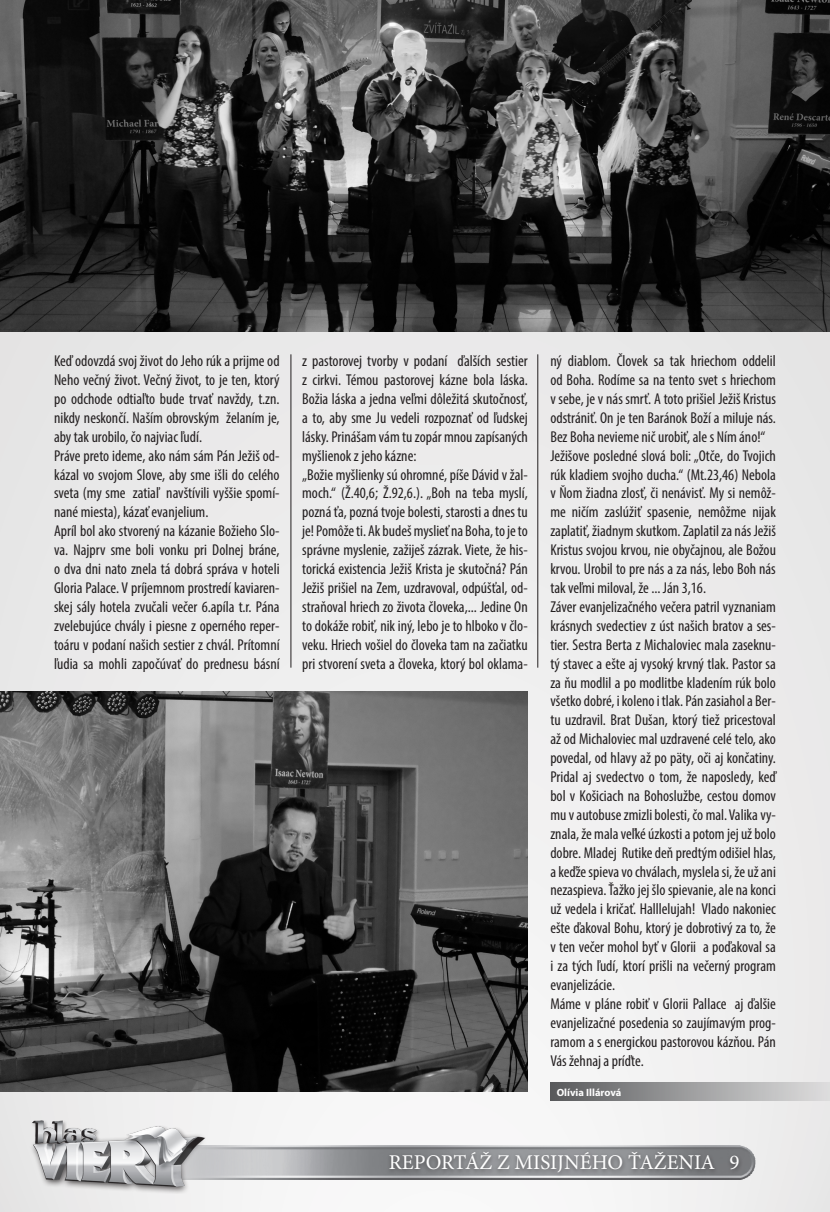
<style>
.page{position:relative;width:830px;height:1212px;background:#fff}
.page>*{position:absolute;margin:0;border:0;box-sizing:border-box;transform-origin:0 0}
.t1{font:21px "Minion Pro";color:#fff}
.t2{font:condensed 15.75px/18.9px "Myriad Pro";color:#231f20;text-align:justify}
.t3{font:700 10.5px "Myriad Pro";color:#fff}
</style>
<div class="page">
<div style="left:0;top:0;width:829px;height:1212px;background:#ececec"></div>
<img style="left:0;top:691px;width:527px;height:401px">
<hr style="left:290px;top:354px;width:1px;height:314px;background:#231f20">
<hr style="left:537px;top:354px;width:1px;height:314px;background:#231f20">
<div style="left:550px;top:1083px;width:279px;height:18px;background:linear-gradient(to right,#5a5b5d,#e0dfdf)"></div>
<img style="left:0;top:0;width:829px;height:332px">
<img style="left:209px;top:1145px;width:546px;height:35px">
<img style="left:31px;top:1120px;width:178px;height:73px">
<div style="left:385px;top:1149px;width:357px;height:29px;background:#231f20;opacity:.5"></div>
<p class="t2" style="left:54px;top:351px;width:227px">Keď odovzdá svoj život do Jeho rúk a prijme od Neho večný život. Večný život, to je ten, ktorý po odchode odtiaľto bude trvať navždy, t.zn. nikdy neskončí. Naším obrovským želaním je, aby tak urobilo, čo najviac ľudí.</p>
<p class="t2" style="left:54px;top:446px;width:227px">Práve preto ideme, ako nám sám Pán Ježiš od&shy;kázal vo svojom Slove, aby sme išli do celého sveta (my sme zatiaľ navštívili vyššie spomí&shy;nané miesta), kázať evanjelium.</p>
<p class="t2" style="left:54px;top:521px;width:227px">Apríl bol ako stvorený na kázanie Božieho Slo&shy;va. Najprv sme boli vonku pri Dolnej bráne, o dva dni nato znela tá dobrá správa v hoteli Gloria Palace. V príjemnom prostredí kaviaren&shy;skej sály hotela zvučali večer 6.apíla t.r. Pána zvelebujúce chvály i piesne z operného reper&shy;toáru v podaní našich sestier z chvál. Prítomní ľudia sa mohli započúvať do prednesu básní</p>
<p class="t2" style="left:302px;top:351px;width:227px">z pastorovej tvorby v podaní ďalších sestier z cirkvi. Témou pastorovej kázne bola láska.<br>Božia láska a jedna veľmi dôležitá skutočnosť, a to, aby sme Ju vedeli rozpoznať od ľudskej lásky. Prinášam vám tu zopár mnou zapísaných myšlienok z jeho kázne:</p>
<p class="t2" style="left:302px;top:465px;width:227px">„Božie myšlienky sú ohromné, píše Dávid v žal&shy;moch.“ (Ž.40,6; Ž.92,6.). „Boh na teba myslí, pozná ťa, pozná tvoje bolesti, starosti a dnes tu je! Pomôže ti. Ak budeš myslieť na Boha, to je to správne myslenie, zažiješ zázrak. Viete, že his&shy;torická existencia Ježiš Krista je skutočná? Pán Ježiš prišiel na Zem, uzdravoval, odpúšťal, od&shy;straňoval hriech zo života človeka,... Jedine On to dokáže robiť, nik iný, lebo je to hlboko v člo&shy;veku. Hriech vošiel do človeka tam na začiatku pri stvorení sveta a človeka, ktorý bol oklama-</p>
<p class="t2" style="left:550px;top:351px;width:227px">ný diablom. Človek sa tak hriechom oddelil od Boha. Rodíme sa na tento svet s hriechom v sebe, je v nás smrť. A toto prišiel Ježiš Kristus odstrániť. On je ten Baránok Boží a miluje nás.<br>Bez Boha nevieme nič urobiť, ale s Ním áno!“</p>
<p class="t2" style="left:550px;top:446px;width:227px">Ježišove posledné slová boli: „Otče, do Tvojich rúk kladiem svojho ducha.“ (Mt.23,46) Nebola v Ňom žiadna zlosť, či nenávisť. My si nemôž&shy;me ničím zaslúžiť spasenie, nemôžme nijak zaplatiť, žiadnym skutkom. Zaplatil za nás Ježiš Kristus svojou krvou, nie obyčajnou, ale Božou krvou. Urobil to pre nás a za nás, lebo Boh nás tak veľmi miloval, že ... Ján 3,16.</p>
<p class="t2" style="left:550px;top:597px;width:227px">Záver evanjelizačného večera patril vyznaniam krásnych svedectiev z úst našich bratov a ses&shy;tier. Sestra Berta z Michaloviec mala zaseknu&shy;tý stavec a ešte aj vysoký krvný tlak. Pastor sa za ňu modlil a po modlitbe kladením rúk bolo všetko dobré, i koleno i tlak. Pán zasiahol a Ber&shy;tu uzdravil. Brat Dušan, ktorý tiež pricestoval až od Michaloviec mal uzdravené celé telo, ako povedal, od hlavy až po päty, oči aj končatiny.<br>Pridal aj svedectvo o tom, že naposledy, keď bol v Košiciach na Bohoslužbe, cestou domov mu v autobuse zmizli bolesti, čo mal. Valika vy&shy;znala, že mala veľké úzkosti a potom jej už bolo dobre. Mladej Rutike deň predtým odišiel hlas, a keďže spieva vo chválach, myslela si, že už ani nezaspieva. Ťažko jej šlo spievanie, ale na konci už vedela i kričať. Halllelujah! Vlado nakoniec ešte ďakoval Bohu, ktorý je dobrotivý za to, že v ten večer mohol byť v Glorii a poďakoval sa i za tých ľudí, ktorí prišli na večerný program evanjelizácie.</p>
<p class="t2" style="left:550px;top:994px;width:227px">Máme v pláne robiť v Glorii Pallace aj ďalšie evanjelizačné posedenia so zaujímavým prog&shy;ramom a s energickou pastorovou kázňou. Pán Vás žehnaj a príďte.</p>
<p class="t3" style="left:556px;top:1085px;width:66px">Olívia Illárová</p>
<p class="t1" style="left:388px;top:1148px;width:352px">REPORTÁŽ Z MISIJNÉHO ŤAŽENIA 9</p>
</div>
